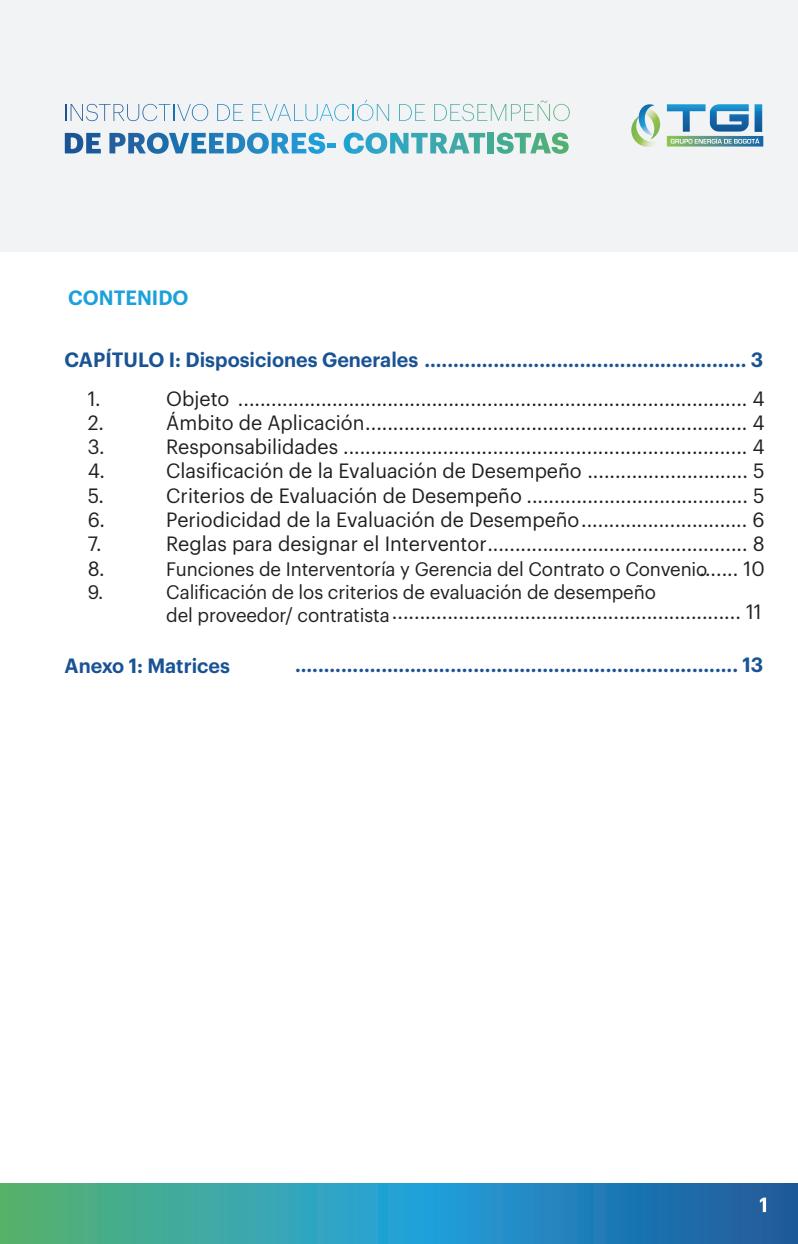
<style>
.page{position:relative;width:798px;height:1244px;background:#fff}
.page>*{position:absolute;margin:0;border:0;box-sizing:border-box;transform-origin:0 0}
.t1{font:20.25px "Graphik";color:#231f20}
.t2{font:600 20.25px "Graphik";color:#1a5394}
.t3{font:600 20.25px "Graphik";color:#1ca1db}
.t4{font:19.12px/22.9px "Graphik";letter-spacing:-.005em;color:#231f20}
</style>
<div class="page">
<div style="left:0;top:0;width:797px;height:251px;background:#f2f3f4"></div>
<svg style="left:0;top:1183px;width:797px;height:61px;background:#2f93ad"></svg>
<svg style="left:759px;top:1197px;width:6px;height:15px"></svg>
<div style="left:666px;top:136px;width:97px;height:11px;background:#1567a9"></div>
<svg style="left:631px;top:104px;width:130px;height:43px"></svg>
<svg style="left:65px;top:133px;width:36px;height:20px"></svg>
<svg style="left:109px;top:133px;width:226px;height:21px"></svg>
<svg style="left:343px;top:133px;width:142px;height:21px"></svg>
<div style="left:487px;top:133px;width:6px;height:20px;background:#43ab96"></div>
<svg style="left:496px;top:133px;width:72px;height:21px"></svg>
<svg style="left:65px;top:104px;width:143px;height:17px"></svg>
<svg style="left:217px;top:104px;width:26px;height:17px"></svg>
<svg style="left:252px;top:100px;width:137px;height:21px"></svg>
<svg style="left:399px;top:104px;width:26px;height:17px"></svg>
<svg style="left:434px;top:101px;width:135px;height:20px"></svg>
<p class="t3" style="left:68px;top:282px;width:122px">CONTENIDO</p>
<p class="t2" style="left:64px;top:344px;width:700px">CAPÍTULO I: Disposiciones Generales ........................................................ 3</p>
<p class="t1" style="left:88px;top:383px;width:14px">1.</p>
<p class="t1" style="left:166px;top:383px;width:599px">Objeto ............................................................................................ 4</p>
<p class="t1" style="left:88px;top:407px;width:18px">2.</p>
<p class="t1" style="left:166px;top:407px;width:599px">Ámbito de Aplicación..................................................................... 4</p>
<p class="t1" style="left:88px;top:432px;width:18px">3.</p>
<p class="t1" style="left:166px;top:431px;width:599px">Responsabilidades ......................................................................... 4</p>
<p class="t1" style="left:88px;top:456px;width:19px">4.</p>
<p class="t1" style="left:166px;top:456px;width:599px">Clasificación de la Evaluación de Desempeño ............................. 5</p>
<p class="t1" style="left:88px;top:480px;width:18px">5.</p>
<p class="t1" style="left:166px;top:480px;width:599px">Criterios de Evaluación de Desempeño ........................................ 5</p>
<p class="t1" style="left:88px;top:504px;width:19px">6.</p>
<p class="t1" style="left:166px;top:504px;width:599px">Periodicidad de la Evaluación de Desempeño.............................. 6</p>
<p class="t1" style="left:88px;top:529px;width:15px">7.</p>
<p class="t1" style="left:166px;top:529px;width:599px">Reglas para designar el Interventor............................................... 8</p>
<p class="t1" style="left:88px;top:553px;width:18px">8.</p>
<p class="t4" style="left:166px;top:556px;width:542px">Funciones de Interventoría y Gerencia del Contrato o Convenio</p>
<p class="t4" style="left:88px;top:578px;width:17px">9.</p>
<p class="t4" style="left:166px;top:578px;width:491px">Calificación de los criterios de evaluación de desempeño del proveedor/ contratista</p>
<p class="t1" style="left:699px;top:553px;width:67px">....... 10</p>
<p class="t1" style="left:392px;top:597px;width:371px">............................................................... 11</p>
<p class="t2" style="left:64px;top:650px;width:167px">Anexo 1: Matrices</p>
<p class="t2" style="left:295px;top:649px;width:469px">............................................................................. 13</p>
</div>
